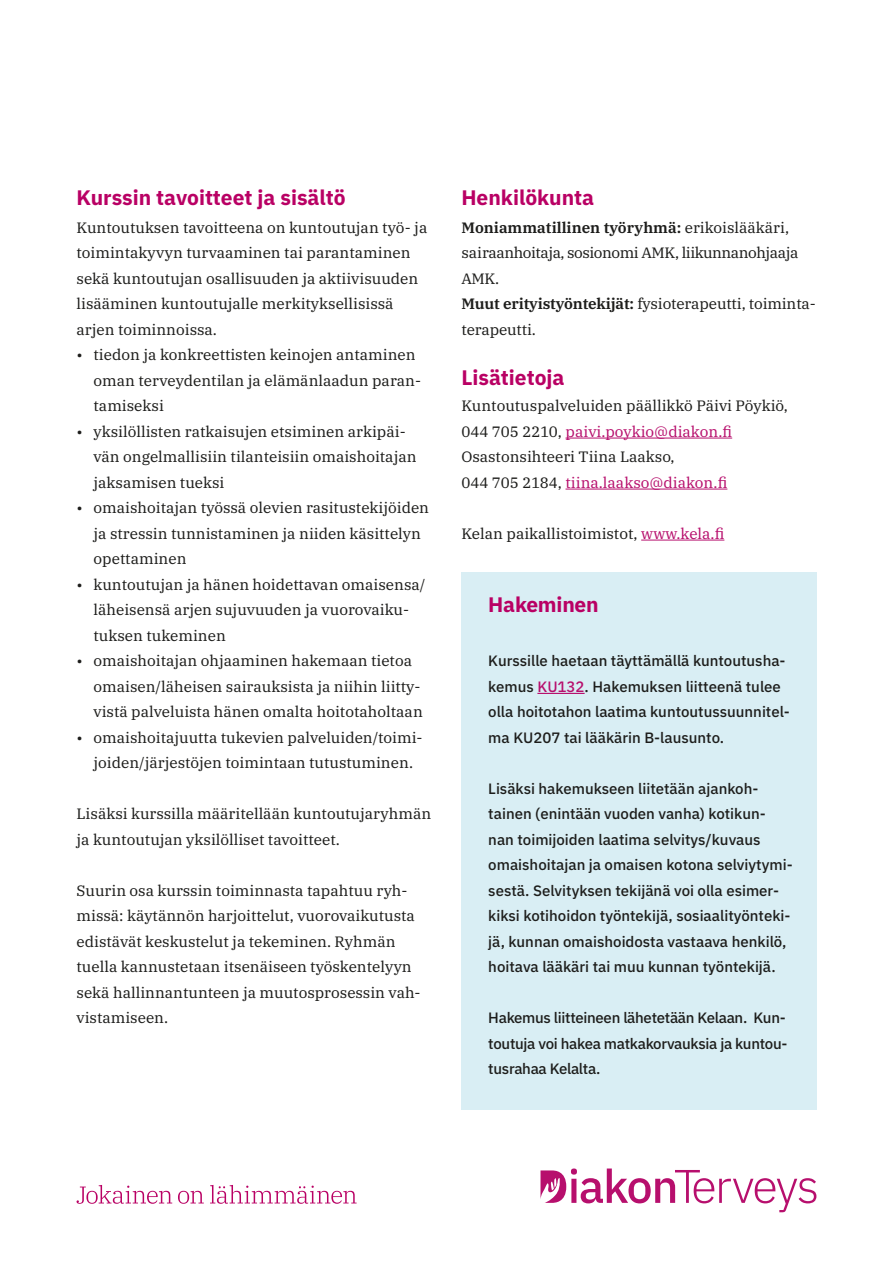
<style>
.page{position:relative;width:893px;height:1263px;background:#fff}
.page>*{position:absolute;margin:0;border:0;box-sizing:border-box;transform-origin:0 0}
.t1{font:700 21px "IBM Plex Sans";color:#b90064}
.t2{font:15px/25.5px "IBM Plex Serif";color:#1d1d1b}
.t3{font:500 15px/25.5px "IBM Plex Sans";color:#1d1d1b}
.t4{font:15px/25.5px "IBM Plex Serif";letter-spacing:-.03em;color:#1d1d1b}
.s1{font-weight:600}
.s2{color:#b70f6d}
</style>
<div class="page">
<hr style="left:565px;top:438px;width:167px;height:1px;background:#b70f6d">
<hr style="left:565px;top:489px;width:162px;height:1px;background:#b70f6d">
<hr style="left:641px;top:540px;width:83px;height:1px;background:#b70f6d">
<div style="left:461px;top:573px;width:355px;height:537px;background:#d9eef4"></div>
<hr style="left:537px;top:693px;width:48px;height:1px;background:#b70f6d">
<svg style="left:540px;top:1168px;width:276px;height:44px"></svg>
<svg style="left:77px;top:1185px;width:280px;height:19px"></svg>
<h1 class="t1" style="left:77px;top:181px;width:271px">Kurssin tavoitteet ja sisältö</h1>
<p class="t2" style="left:77px;top:213px;width:352px">Kuntoutuksen tavoitteena on kuntoutujan työ- ja toimintakyvyn turvaaminen tai parantaminen sekä kuntoutujan osallisuuden ja aktiivisuuden lisääminen kuntoutujalle merkityksellisissä arjen toiminnoissa.</p>
<p class="t2" style="left:94px;top:341px;width:329px;text-indent:-17px">• tiedon ja konkreettisten keinojen antaminen oman terveydentilan ja elämänlaadun paran&shy;tamiseksi</p>
<p class="t2" style="left:94px;top:417px;width:325px;text-indent:-17px">• yksilöllisten ratkaisujen etsiminen arkipäi&shy;vän ongelmallisiin tilanteisiin omaishoitajan jaksamisen tueksi</p>
<p class="t2" style="left:94px;top:494px;width:337px;text-indent:-17px">• omaishoitajan työssä olevien rasitustekijöiden ja stressin tunnistaminen ja niiden käsittelyn opettaminen</p>
<p class="t2" style="left:94px;top:570px;width:333px;text-indent:-17px">• kuntoutujan ja hänen hoidettavan omaisensa/ läheisensä arjen sujuvuuden ja vuorovaiku&shy;tuksen tukeminen</p>
<p class="t2" style="left:94px;top:647px;width:331px;text-indent:-17px">• omaishoitajan ohjaaminen hakemaan tietoa omaisen/läheisen sairauksista ja niihin liitty&shy;vistä palveluista hänen omalta hoitotaholtaan</p>
<p class="t2" style="left:77px;top:723px;width:347px;text-align:center">• omaishoitajuutta tukevien palveluiden/toimi&shy;joiden/järjestöjen toimintaan tutustuminen.</p>
<p class="t2" style="left:77px;top:800px;width:356px">Lisäksi kurssilla määritellään kuntoutujaryhmän ja kuntoutujan yksilölliset tavoitteet.</p>
<p class="t2" style="left:77px;top:876px;width:346px">Suurin osa kurssin toiminnasta tapahtuu ryh&shy;missä: käytännön harjoittelut, vuorovaikutusta edistävät keskustelut ja tekeminen. Ryhmän tuella kannustetaan itsenäiseen työskentelyyn sekä hallinnantunteen ja muutosprosessin vah&shy;vistamiseen.</p>
<h1 class="t1" style="left:461px;top:181px;width:134px">Henkilökunta</h1>
<p class="t4" style="left:461px;top:213px;width:356px"><span class="s1">Moniammatillinen työryhmä:</span> erikoislääkäri, sairaanhoitaja, sosionomi AMK, liikunnanohjaaja AMK.<br><span class="s1">Muut erityistyöntekijät:</span> fysioterapeutti, toiminta&shy;terapeutti.</p>
<h1 class="t1" style="left:461px;top:361px;width:105px">Lisätietoja</h1>
<p class="t2" style="left:461px;top:392px;width:328px">Kuntoutuspalveluiden päällikkö Päivi Pöykiö, 044 705 2210, <span class="s2">paivi.poykio@diakon.fi </span>Osastonsihteeri Tiina Laakso,<br>044 705 2184, <span class="s2">tiina.laakso@diakon.fi</span></p>
<p class="t2" style="left:461px;top:519px;width:265px">Kelan paikallistoimistot, <span class="s2">www.kela.fi</span></p>
<h1 class="t1" style="left:488px;top:588px;width:112px">Hakeminen</h1>
<p class="t3" style="left:488px;top:647px;width:303px">Kurssille haetaan täyttämällä kuntoutusha&shy;kemus <span class="s2">KU132</span>. Hakemuksen liitteenä tulee olla hoitotahon laatima kuntoutussuunnitel&shy;ma KU207 tai lääkärin B-lausunto.</p>
<p class="t3" style="left:488px;top:774px;width:306px">Lisäksi hakemukseen liitetään ajankoh&shy;tainen (enintään vuoden vanha) kotikun&shy;nan toimijoiden laatima selvitys/kuvaus omaishoitajan ja omaisen kotona selviytymi&shy;sestä. Selvityksen tekijänä voi olla esimer&shy;kiksi kotihoidon työntekijä, sosiaalityönteki&shy;jä, kunnan omaishoidosta vastaava henkilö, hoitava lääkäri tai muu kunnan työntekijä.</p>
<p class="t3" style="left:488px;top:1004px;width:301px;text-align:justify">Hakemus liitteineen lähetetään Kelaan. Kun&shy;toutuja voi hakea matkakorvauksia ja kuntou&shy;tusrahaa Kelalta.</p>
</div>
